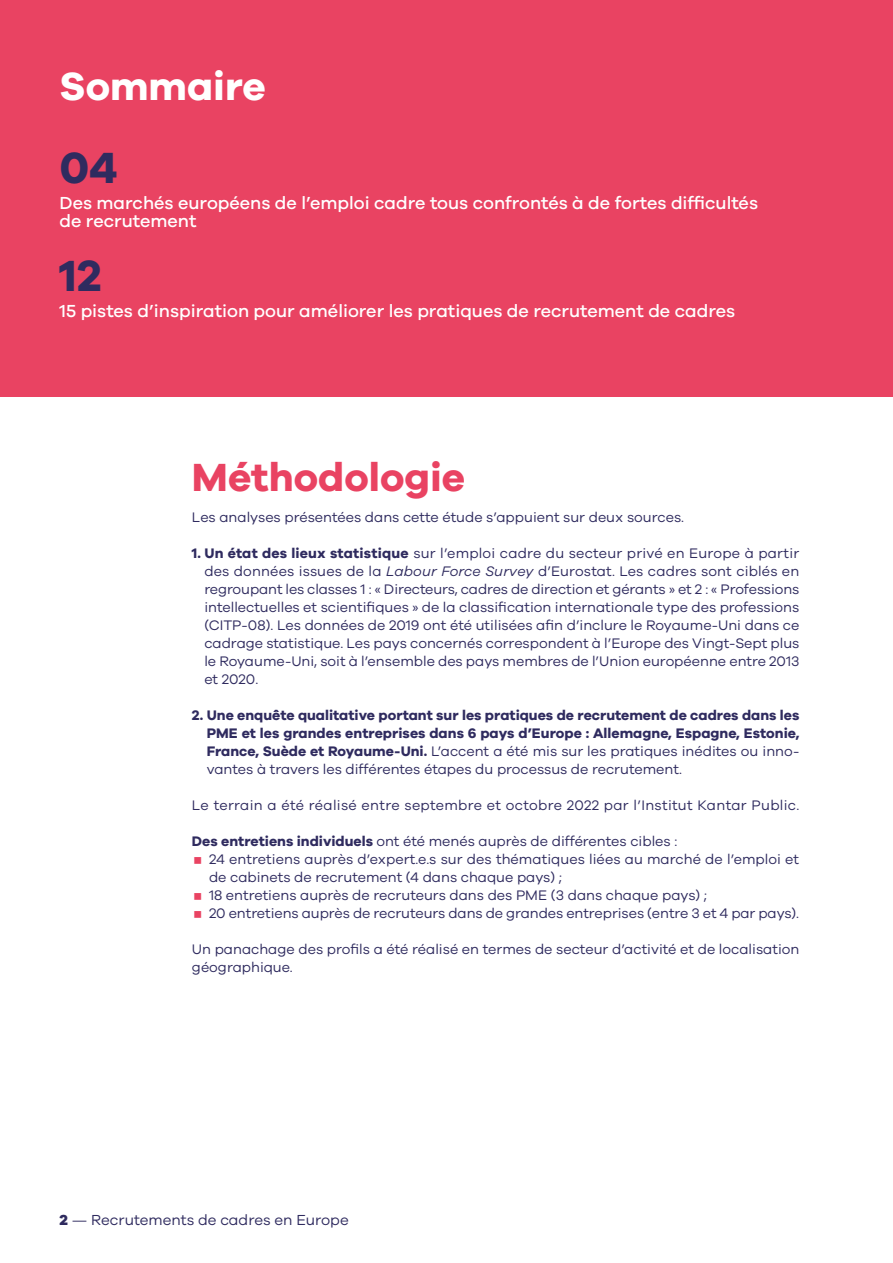
<style>
.page{position:relative;width:893px;height:1263px;background:#fff}
.page>*{position:absolute;margin:0;border:0;box-sizing:border-box;transform-origin:0 0}
.APEC_Sommaire_Number{font:700 45px "Galano Grotesque";color:#2f2b5f}
.APEC_BigTitle{font:700 40.5px "Galano Grotesque";color:#e94362}
.APEC_BigTitle-2{font:700 40.5px "Galano Grotesque";color:#fff}
.APEC_Sommaire_Titre{font:500 18px/18px "Galano Grotesque";color:#fff}
.t1{font:15px "Galano Grotesque";color:#2f2b5f}
.APEC_TexteCourant{font:14.25px/18px "Galano Grotesque";color:#2f2b5f}
.APEC_TexteCourant-2{font:700 14.25px/18px "Galano Grotesque";color:#2f2b5f;text-align:justify}
.APEC_TexteCourant-3{font:14.25px "Galano Grotesque";letter-spacing:.02em;color:#2f2b5f}
.s1{font-weight:700}
.s2{font-style:italic}
.s3{font-weight:400}
.s4{font-weight:800}
</style>
<div class="page">
<div style="left:0;top:0;width:893px;height:396px;background:#e94362"></div>
<p class="APEC_BigTitle-2" style="left:60px;top:61px;width:208px">Sommaire</p>
<p class="APEC_Sommaire_Number" style="left:60px;top:139px;width:60px">04</p>
<p class="APEC_Sommaire_Titre" style="left:60px;top:193px;width:700px">Des marchés européens de l’emploi cadre tous confrontés à de fortes difficultés de recrutement</p>
<p class="APEC_Sommaire_Number" style="left:60px;top:248px;width:44px">12</p>
<p class="APEC_Sommaire_Titre" style="left:60px;top:302px;width:677px">15 pistes d’inspiration pour améliorer les pratiques de recrutement de cadres</p>
<p class="APEC_BigTitle" style="left:192px;top:452px;width:275px">Méthodologie</p>
<p class="APEC_TexteCourant" style="left:192px;top:508px;width:494px">Les analyses présentées dans cette étude s’appuient sur deux sources.</p>
<p class="APEC_TexteCourant" style="left:204px;top:544px;width:597px;text-align:justify;text-indent:-12px"><span class="s1">1. Un état des lieux statistique</span> sur l’emploi cadre du secteur privé en Europe à partir des données issues de la <span class="s2">Labour Force Survey</span> d’Eurostat. Les cadres sont ciblés en regroupant les classes 1 : « Directeurs, cadres de direction et gérants » et 2 : « Professions intellectuelles et scientifiques » de la classification internationale type des professions (CITP-08). Les données de 2019 ont été utilisées afin d’inclure le Royaume-Uni dans ce cadrage statistique. Les pays concernés correspondent à l’Europe des Vingt-Sept plus le Royaume-Uni, soit à l’ensemble des pays membres de l’Union européenne entre 2013 et 2020.</p>
<p class="APEC_TexteCourant-2" style="left:207px;top:706px;width:594px;text-indent:-15px">2. Une enquête qualitative portant sur les pratiques de recrutement de cadres dans les PME et les grandes entreprises dans 6 pays d’Europe : Allemagne, Espagne, Estonie, France, Suède et Royaume-Uni. <span class="s3">L’accent a été mis sur les pratiques inédites ou inno&shy;vantes à travers les différentes étapes du processus de recrutement.</span></p>
<p class="APEC_TexteCourant-3" style="left:192px;top:797px;width:609px">Le terrain a été réalisé entre septembre et octobre 2022 par l’Institut Kantar Public.</p>
<p class="APEC_TexteCourant" style="left:192px;top:832px;width:487px"><span class="s1">Des entretiens individuels</span> ont été menés auprès de différentes cibles :</p>
<p class="APEC_TexteCourant" style="left:209px;top:850px;width:592px">24 entretiens auprès d’expert.e.s sur des thématiques liées au marché de l’emploi et de cabinets de recrutement (4 dans chaque pays) ;</p>
<p class="APEC_TexteCourant" style="left:209px;top:886px;width:500px">18 entretiens auprès de recruteurs dans des PME (3 dans chaque pays) ;</p>
<p class="APEC_TexteCourant" style="left:209px;top:904px;width:592px">20 entretiens auprès de recruteurs dans de grandes entreprises (entre 3 et 4 par pays).</p>
<p class="APEC_TexteCourant" style="left:192px;top:940px;width:609px">Un panachage des profils a été réalisé en termes de secteur d’activité et de localisation géographique.</p>
<p class="t1" style="left:60px;top:1211px;width:291px"><span class="s4">2</span> — Recrutements de cadres en Europe</p>
</div>
